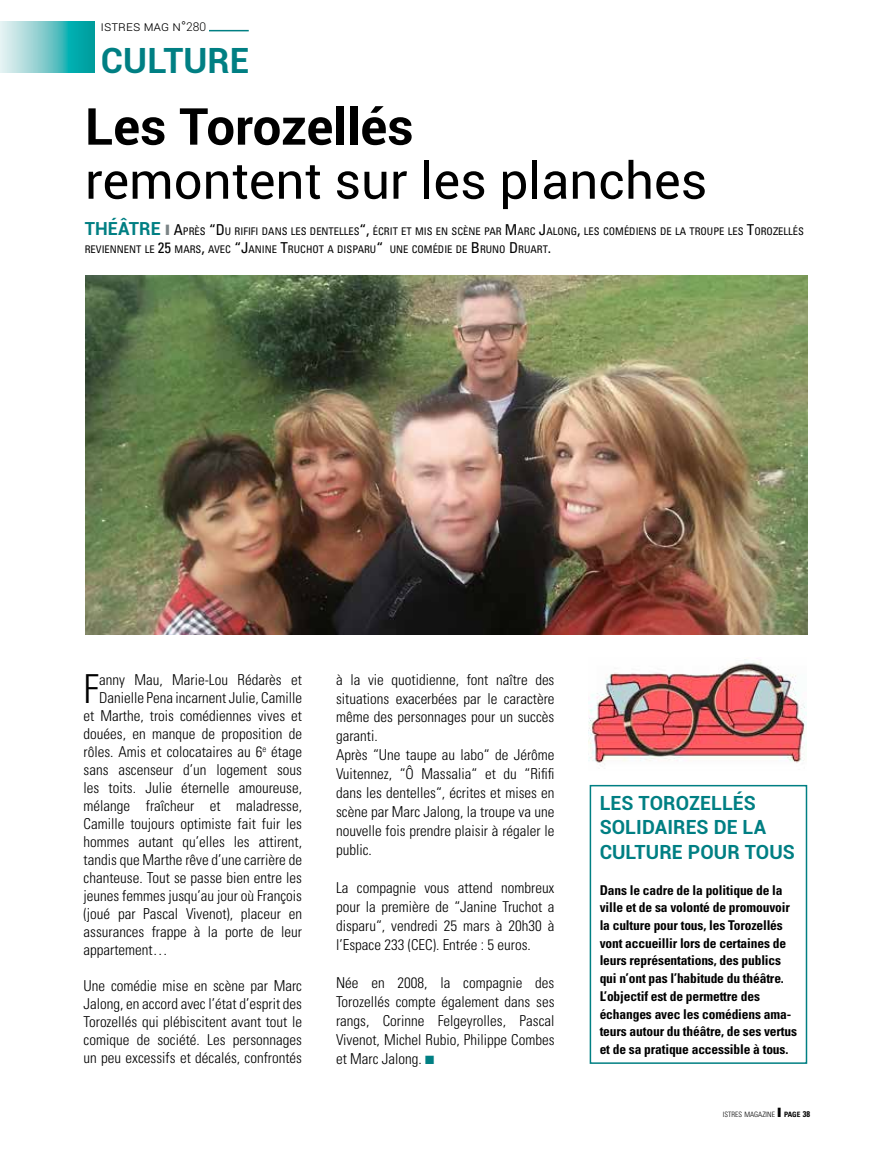
<style>
.page{position:relative;width:893px;height:1149px;background:#fff}
.page>*{position:absolute;margin:0;border:0;box-sizing:border-box;transform-origin:0 0}
.t1{font:51px "Roboto";color:#000}
.t2{font:700 51px "Roboto";color:#000}
.t3{font:300 condensed 39.9px "Univers";color:#000}
.t4{font:700 34.8px "Roboto";letter-spacing:.005em;color:#007f83}
.t5{font:700 19.5px/24.9px "Roboto";letter-spacing:.005em;color:#007f83}
.t6{font:300 condensed 15px/18.9px "Univers";color:#000;text-align:justify}
.t7{font:700 condensed 13.5px/17.7px "Univers";letter-spacing:-.01em;color:#000}
.t8{font:300 13.5px "Roboto";color:#000}
.t9{font:condensed 10.5px/18px "Univers";color:#000}
.t10{font:300 condensed 7.35px "Univers";color:#000}
.s1{font-size:12px}
.s2{font-family:"Roboto";font-weight:700;font-stretch:normal;font-size:18px;color:#007f83}
.s3{color:#7b8486}
.s4{font-size:15px}
.s5{color:#007f83}
.s6{font-weight:700}
.s7{font-weight:700;font-size:8.25px}
</style>
<div class="page">
<img style="left:85px;top:275px;width:723px;height:359px">
<div style="left:590px;top:784px;width:217px;height:279px;border:2px solid #007f83"></div>
<img style="left:589px;top:658px;width:217px;height:108px">
<svg style="left:0;top:21px;width:95px;height:51px;background:#69c6c7"></svg>
<hr style="left:209px;top:30px;width:40px;height:1px;background:#007f83">
<p class="t8" style="left:101px;top:17px;width:107px">istres mag n°<span class="s1">280</span></p>
<h3 class="t4" style="left:101px;top:36px;width:150px">CULTURE</h3>
<h1 class="t2" style="left:85px;top:90px;width:330px">Les Torozellés</h1>
<h1 class="t1" style="left:85px;top:145px;width:624px">remontent sur les planches</h1>
<p class="t9" style="left:85px;top:222px;width:721px"><span class="s2">THÉÂTRE</span> <span class="s3">❙</span> <span class="s4">A</span>PRÈS <span class="s4">“D</span> U RIFIFI DANS LES DENTELLES<span class="s4">“,</span> ÉCRIT ET MIS EN SCÈNE PAR <span class="s4">M</span>ARC <span class="s4">J</span>ALONG<span class="s4">,</span> LES COMÉDIENS DE LA TROUPE LES <span class="s4">T</span>OROZELLÉS<br>REVIENNENT LE <span class="s4">25</span> MARS<span class="s4">,</span> AVEC <span class="s4">“J</span>ANINE <span class="s4">T</span>RUCHOT A DISPARU<span class="s4">“</span> UNE COMÉDIE DE <span class="s4">B</span> RUNO <span class="s4">D</span> RUART<span class="s4">.</span></p>
<h2 class="t3" style="left:84px;top:664px;width:17px">F</h2>
<p class="t6" style="left:99px;top:669px;width:204px">anny Mau, Marie-Lou Rédarès et</p>
<p class="t6" style="left:99px;top:687px;width:204px">Danielle Pena incarnent Julie, Camille</p>
<p class="t6" style="left:84px;top:705px;width:220px">et Marthe, trois comédiennes vives et</p>
<p class="t6" style="left:84px;top:723px;width:220px">douées, en manque de proposition de</p>
<p class="t6" style="left:84px;top:741px;width:220px">rôles. Amis et colocataires au 6<sup>e</sup> étage</p>
<p class="t6" style="left:84px;top:759px;width:220px">sans ascenseur d’un logement sous</p>
<p class="t6" style="left:84px;top:777px;width:220px">les toits. Julie éternelle amoureuse,</p>
<p class="t6" style="left:84px;top:795px;width:220px">mélange fraîcheur et maladresse,</p>
<p class="t6" style="left:84px;top:813px;width:220px">Camille toujours optimiste fait fuir les</p>
<p class="t6" style="left:84px;top:831px;width:220px">hommes autant qu’elles les attirent,</p>
<p class="t6" style="left:84px;top:849px;width:220px">tandis que Marthe rêve d’une carrière de</p>
<p class="t6" style="left:84px;top:867px;width:220px">chanteuse. Tout se passe bien entre les</p>
<p class="t6" style="left:84px;top:885px;width:220px">jeunes femmes jusqu’au jour où François</p>
<p class="t6" style="left:84px;top:903px;width:220px">(joué par Pascal Vivenot), placeur en</p>
<p class="t6" style="left:84px;top:921px;width:220px">assurances frappe à la porte de leur</p>
<p class="t6" style="left:84px;top:939px;width:86px">appartement…</p>
<p class="t6" style="left:84px;top:976px;width:220px;line-height:18px">Une comédie mise en scène par Marc Jalong, en accord avec l’état d’esprit des Torozellés qui plébiscitent avant tout le comique de société. Les personnages un peu excessifs et décalés, confrontés</p>
<p class="t6" style="left:336px;top:669px;width:220px;text-align:left">à la vie quotidienne, font naître des situations exacerbées par le caractère même des personnages pour un succès garanti.<br>Après “Une taupe au labo“ de Jérôme<br>Vuitennez, “Ô Massalia“ et du “Rififi dans les dentelles“, écrites et mises en scène par Marc Jalong, la troupe va une nouvelle fois prendre plaisir à régaler le public.</p>
<p class="t6" style="left:336px;top:877px;width:220px">La compagnie vous attend nombreux pour la première de “Janine Truchot a disparu“, vendredi 25 mars à 20h30 à l’Espace 233 (CEC). Entrée : 5 euros.</p>
<p class="t6" style="left:336px;top:972px;width:220px">Née en 2008, la compagnie des Torozellés compte également dans ses rangs, Corinne Felgeyrolles, Pascal Vivenot, Michel Rubio, Philippe Combes et Marc Jalong. <span class="s5">■</span></p>
<h3 class="t5" style="left:600px;top:789px;width:197px">LES TOROZELLÉS<br>SOLIDAIRES DE LA<br>CULTURE POUR TOUS</h3>
<p class="t7" style="left:600px;top:880px;width:199px">Dans le cadre de la politique de la ville et de sa volonté de promouvoir la culture pour tous, les Torozellés vont accueillir lors de certaines de leurs représentations, des publics qui n’ont pas l’habitude du théâtre.<br>L’objectif est de permettre des échanges avec les comédiens ama&shy;teurs autour du théâtre, de ses vertus et de sa pratique accessible à tous.</p>
<p class="t10" style="left:723px;top:1109px;width:89px">ISTRES MAGAZINE ❙ <span class="s6">page</span> <span class="s7">38</span></p>
</div>
